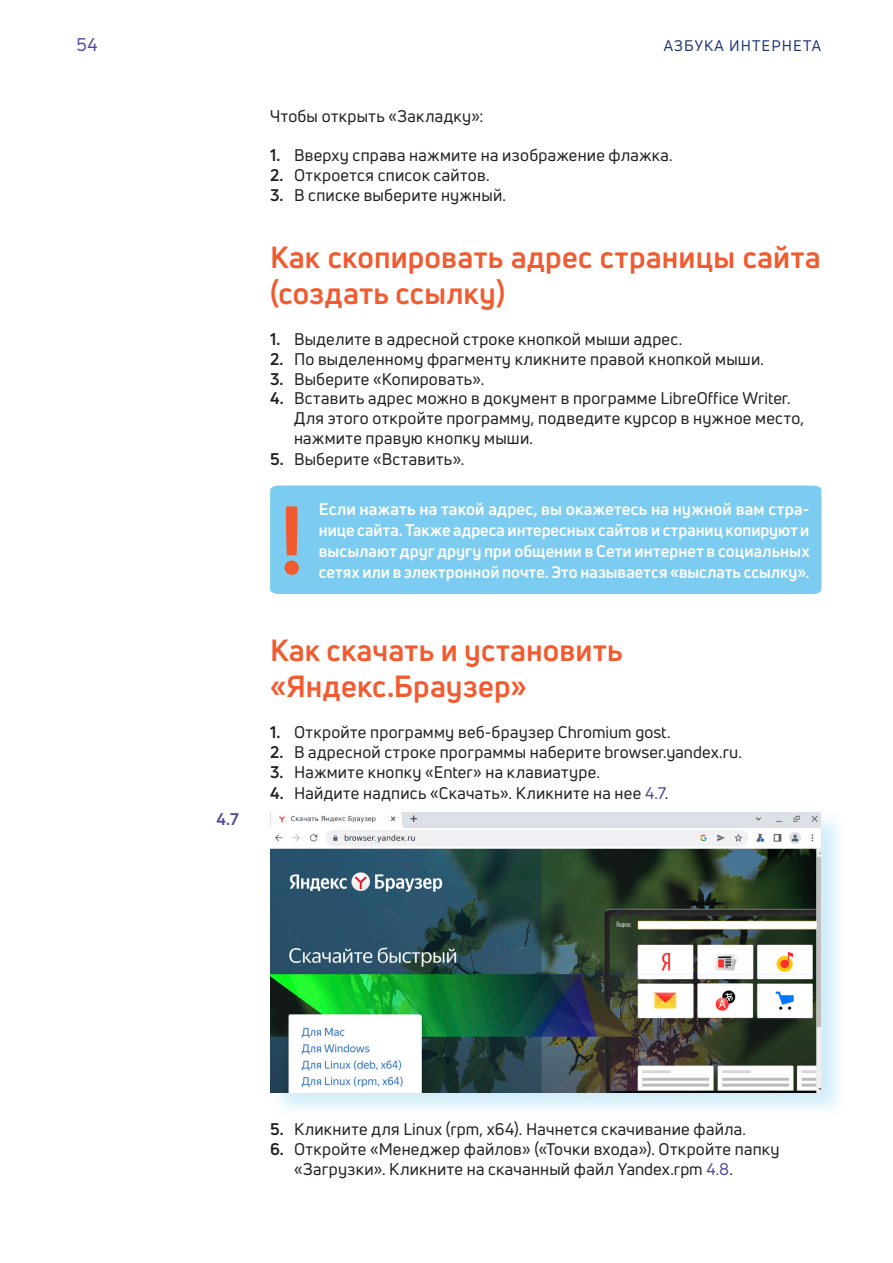
<style>
.page{position:relative;width:893px;height:1263px;background:#fff}
.page>*{position:absolute;margin:0;border:0;box-sizing:border-box;transform-origin:0 0}
.t1{font:700 94.5px "Uni Neue";color:#f15b2f}
.t2{font:700 30px/36px "Uni Neue";letter-spacing:.01em;color:#f15b2f}
.t3{font:18px "Uni Neue";color:#54499e}
.t4{font:16.5px/19.8px "Uni Neue";letter-spacing:.015em;color:#231f20}
.t5{font:700 16.5px/21px "Uni Neue";letter-spacing:.005em;color:#fff;text-align:justify}
.t6{font:700 16.5px "Uni Neue";color:#54499e}
.t7{font:15px "Uni Neue";letter-spacing:.075em;color:#203578}
.s1{font-weight:700}
.s2{color:#54499e}
</style>
<div class="page">
<div style="left:268px;top:810px;width:579px;height:308px;background:#7cccf2;opacity:.35"></div>
<img style="left:270px;top:813px;width:551px;height:280px">
<div style="left:270px;top:485px;width:551px;height:109px;background:#7cccf2"></div>
<p class="t3" style="left:77px;top:34px;width:22px">54</p>
<p class="t7" style="left:664px;top:37px;width:159px">АЗБУКА ИНТЕРНЕТА</p>
<p class="t4" style="left:270px;top:106px;width:215px">Чтобы открыть «Закладку»:</p>
<p class="t4" style="left:270px;top:146px;width:404px"><span class="s1">1.</span> Вверху справа нажмите на изображение флажка.</p>
<p class="t4" style="left:270px;top:165px;width:221px"><span class="s1">2.</span> Откроется список сайтов.</p>
<p class="t4" style="left:270px;top:185px;width:237px"><span class="s1">3.</span> В списке выберите нужный.</p>
<h2 class="t2" style="left:270px;top:239px;width:552px">Как скопировать адрес страницы сайта (создать ссылку)</h2>
<p class="t4" style="left:270px;top:329px;width:414px"><span class="s1">1.</span> Выделите в адресной строке кнопкой мыши адрес.</p>
<p class="t4" style="left:270px;top:349px;width:495px"><span class="s1">2.</span> По выделенному фрагменту кликните правой кнопкой мыши.</p>
<p class="t4" style="left:270px;top:369px;width:216px"><span class="s1">3.</span> Выберите «Копировать».</p>
<p class="t4" style="left:294px;top:388px;width:511px;text-indent:-24px"><span class="s1">4.</span> Вставить адрес можно в документ в программе LibreOffice Writer.<br>Для этого откройте программу, подведите курсор в нужное место, нажмите правую кнопку мыши.</p>
<p class="t4" style="left:270px;top:449px;width:196px"><span class="s1">5.</span> Выберите «Вставить».</p>
<h1 class="t1" style="left:279px;top:481px;width:27px">!</h1>
<p class="t5" style="left:319px;top:498px;width:492px">Если нажать на такой адрес, вы окажетесь на нужной вам стра&shy;нице сайта. Также адреса интересных сайтов и страниц копируют и высылают друг другу при общении в Сети интернет в социальных</p>
<p class="t5" style="left:319px;top:561px;width:492px">сетях или в электронной почте. Это называется «выслать ссылку».</p>
<p class="t6" style="left:217px;top:809px;width:24px">4.7</p>
<h2 class="t2" style="left:270px;top:632px;width:354px">Как скачать и установить «Яндекс.Браузер»</h2>
<p class="t4" style="left:270px;top:722px;width:402px"><span class="s1">1.</span> Откройте программу веб-браузер Chromium gost.</p>
<p class="t4" style="left:270px;top:742px;width:473px"><span class="s1">2.</span> В адресной строке программы наберите browser.yandex.ru.</p>
<p class="t4" style="left:270px;top:762px;width:331px"><span class="s1">3.</span> Нажмите кнопку «Enter» на клавиатуре.</p>
<p class="t4" style="left:270px;top:783px;width:400px"><span class="s1">4.</span> Найдите надпись «Скачать». Кликните на нее <span class="s2">4.7</span>.</p>
<p class="t4" style="left:270px;top:1119px;width:477px"><span class="s1">5.</span> Кликните для Linux (rpm, x64). Начнется скачивание файла.</p>
<p class="t4" style="left:294px;top:1139px;width:487px;text-indent:-24px"><span class="s1">6.</span> Откройте «Менеджер файлов» («Точки входа»). Откройте папку «Загрузки». Кликните на скачанный файл Yandex.rpm <span class="s2">4.8</span>.</p>
</div>
